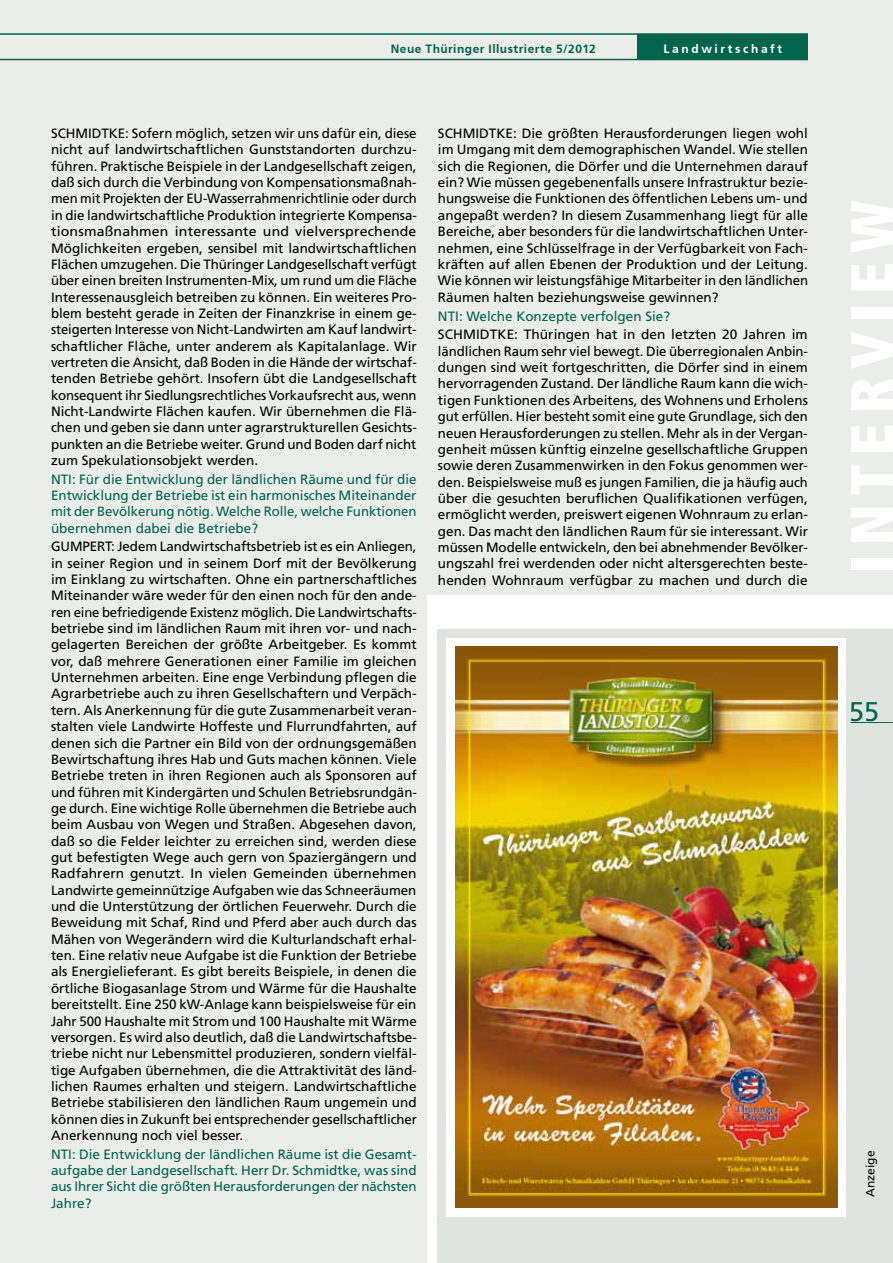
<style>
.page{position:relative;width:893px;height:1263px;background:#ebedea}
.page>*{position:absolute;margin:0;border:0;box-sizing:border-box;transform-origin:0 0}
.t1{font:900 condensed 60px "Frutiger";letter-spacing:.15em;color:#fff}
.t2{font:27px "Frutiger";color:#00654b}
.t3{font:13.5px/16.4px "Frutiger";color:#000;text-align:justify}
.t4{font:13.5px/16.4px "Frutiger";letter-spacing:-.005em;color:#00654b;text-align:justify}
.t5{font:700 12px "Frutiger 65";letter-spacing:.04em;color:#00654b}
.t6{font:700 12px "Frutiger 65";letter-spacing:.215em;color:#fff}
.t7{font:12px "Frutiger";color:#000}
</style>
<div class="page">
<div style="left:427px;top:595px;width:466px;height:668px;background:#fff"></div>
<div style="left:438px;top:629px;width:455px;height:634px;background:#e0e4e0"></div>
<div style="left:446px;top:638px;width:400px;height:578px;background:#fff"></div>
<hr style="left:0;top:33px;width:808px;height:2px;background:#00654b">
<hr style="left:0;top:59px;width:808px;height:1px;background:#00654b">
<div style="left:638px;top:34px;width:170px;height:26px;background:#00654b"></div>
<img style="left:455px;top:646px;width:383px;height:562px">
<hr style="left:850px;top:722px;width:43px;height:1px;background:#00654b">
<p class="t5" style="left:391px;top:41px;width:207px">Neue Thüringer Illustrierte 5/2012</p>
<p class="t6" style="left:663px;top:41px;width:120px">Landwirtschaft</p>
<p class="t3" style="left:51px;top:125px;width:367px">SCHMIDTKE: Sofern möglich, setzen wir uns dafür ein, diese nicht auf landwirtschaftlichen Gunststandorten durchzu&shy;führen. Praktische Beispiele in der Landgesellschaft zeigen, daß sich durch die Verbindung von Kompensationsmaßnah&shy;men mit Projekten der EU-Wasserrahmenrichtlinie oder durch in die landwirtschaftliche Produktion integrierte Kompensa&shy;tionsmaßnahmen interessante und vielversprechende Möglichkeiten ergeben, sensibel mit landwirtschaftlichen Flächen umzugehen. Die Thüringer Landgesellschaft verfügt über einen breiten Instrumenten-Mix, um rund um die Fläche Interessenausgleich betreiben zu können. Ein weiteres Pro&shy;blem besteht gerade in Zeiten der Finanzkrise in einem ge&shy;steigerten Interesse von Nicht-Landwirten am Kauf landwirt&shy;schaftlicher Fläche, unter anderem als Kapitalanlage. Wir vertreten die Ansicht, daß Boden in die Hände der wirtschaf&shy;tenden Betriebe gehört. Insofern übt die Landgesellschaft konsequent ihr Siedlungsrechtliches Vorkaufsrecht aus, wenn Nicht-Landwirte Flächen kaufen. Wir übernehmen die Flä&shy;chen und geben sie dann unter agrarstrukturellen Gesichts&shy;punkten an die Betriebe weiter. Grund und Boden darf nicht zum Spekulationsobjekt werden.</p>
<p class="t4" style="left:51px;top:471px;width:367px">NTI: Für die Entwicklung der ländlichen Räume und für die Entwicklung der Betriebe ist ein harmonisches Miteinander mit der Bevölkerung nötig. Welche Rolle, welche Funktionen übernehmen dabei die Betriebe?</p>
<p class="t3" style="left:51px;top:538px;width:367px">GUMPERT: Jedem Landwirtschaftsbetrieb ist es ein Anliegen, in seiner Region und in seinem Dorf mit der Bevölkerung im Einklang zu wirtschaften. Ohne ein partnerschaftliches Miteinander wäre weder für den einen noch für den ande&shy;ren eine befriedigende Existenz möglich. Die Landwirtschafts&shy;betriebe sind im ländlichen Raum mit ihren vor- und nach&shy;gelagerten Bereichen der größte Arbeitgeber. Es kommt vor, daß mehrere Generationen einer Familie im gleichen Unternehmen arbeiten. Eine enge Verbindung pflegen die Agrarbetriebe auch zu ihren Gesellschaftern und Verpäch&shy;tern. Als Anerkennung für die gute Zusammenarbeit veran&shy;stalten viele Landwirte Hoffeste und Flurrundfahrten, auf denen sich die Partner ein Bild von der ordnungsgemäßen Bewirtschaftung ihres Hab und Guts machen können. Viele Betriebe treten in ihren Regionen auch als Sponsoren auf und führen mit Kindergärten und Schulen Betriebsrundgän&shy;ge durch. Eine wichtige Rolle übernehmen die Betriebe auch beim Ausbau von Wegen und Straßen. Abgesehen davon, daß so die Felder leichter zu erreichen sind, werden diese gut befestigten Wege auch gern von Spaziergängern und Radfahrern genutzt. In vielen Gemeinden übernehmen Landwirte gemeinnützige Aufgaben wie das Schneeräumen und die Unterstützung der örtlichen Feuerwehr. Durch die Beweidung mit Schaf, Rind und Pferd aber auch durch das Mähen von Wegerändern wird die Kulturlandschaft erhal&shy;ten. Eine relativ neue Aufgabe ist die Funktion der Betriebe als Energielieferant. Es gibt bereits Beispiele, in denen die örtliche Biogasanlage Strom und Wärme für die Haushalte bereitstellt. Eine 250 kW-Anlage kann beispielsweise für ein Jahr 500 Haushalte mit Strom und 100 Haushalte mit Wärme versorgen. Es wird also deutlich, daß die Landwirtschaftsbe&shy;triebe nicht nur Lebensmittel produzieren, sondern vielfäl&shy;tige Aufgaben übernehmen, die die Attraktivität des länd&shy;lichen Raumes erhalten und steigern. Landwirtschaftliche Betriebe stabilisieren den ländlichen Raum ungemein und können dies in Zukunft bei entsprechender gesellschaftlicher Anerkennung noch viel besser.</p>
<p class="t4" style="left:51px;top:1145px;width:367px">NTI: Die Entwicklung der ländlichen Räume ist die Gesamt&shy;aufgabe der Landgesellschaft. Herr Dr. Schmidtke, was sind aus Ihrer Sicht die größten Herausforderungen der nächsten Jahre?</p>
<p class="t7" style="left:863px;top:1197px;width:48px;rotate:-90deg">Anzeige</p>
<p class="t3" style="left:438px;top:125px;width:372px">SCHMIDTKE: Die größten Herausforderungen liegen wohl im Umgang mit dem demographischen Wandel. Wie stellen sich die Regionen, die Dörfer und die Unternehmen darauf ein? Wie müssen gegebenenfalls unsere Infrastruktur bezie&shy;hungsweise die Funktionen des öffentlichen Lebens um- und angepaßt werden? In diesem Zusammenhang liegt für alle Bereiche, aber besonders für die landwirtschaftlichen Unter&shy;nehmen, eine Schlüsselfrage in der Verfügbarkeit von Fach&shy;kräften auf allen Ebenen der Produktion und der Leitung.<br>Wie können wir leistungsfähige Mitarbeiter in den ländlichen Räumen halten beziehungsweise gewinnen?</p>
<p class="t4" style="left:438px;top:307px;width:234px">NTI: Welche Konzepte verfolgen Sie?</p>
<p class="t3" style="left:438px;top:326px;width:372px">SCHMIDTKE: Thüringen hat in den letzten 20 Jahren im ländlichen Raum sehr viel bewegt. Die überregionalen Anbin&shy;dungen sind weit fortgeschritten, die Dörfer sind in einem hervorragenden Zustand. Der ländliche Raum kann die wich&shy;tigen Funktionen des Arbeitens, des Wohnens und Erholens gut erfüllen. Hier besteht somit eine gute Grundlage, sich den neuen Herausforderungen zu stellen. Mehr als in der Vergan&shy;genheit müssen künftig einzelne gesellschaftliche Gruppen sowie deren Zusammenwirken in den Fokus genommen wer&shy;den. Beispielsweise muß es jungen Familien, die ja häufig auch über die gesuchten beruflichen Qualifikationen verfügen, ermöglicht werden, preiswert eigenen Wohnraum zu erlan&shy;gen. Das macht den ländlichen Raum für sie interessant. Wir müssen Modelle entwickeln, den bei abnehmender Bevölker&shy;ungszahl frei werdenden oder nicht altersgerechten beste&shy;henden Wohnraum verfügbar zu machen und durch die</p>
<h1 class="t1" style="left:835px;top:573px;width:374px;rotate:-90deg">INTERVIEW</h1>
<h2 class="t2" style="left:849px;top:695px;width:32px">55</h2>
</div>
